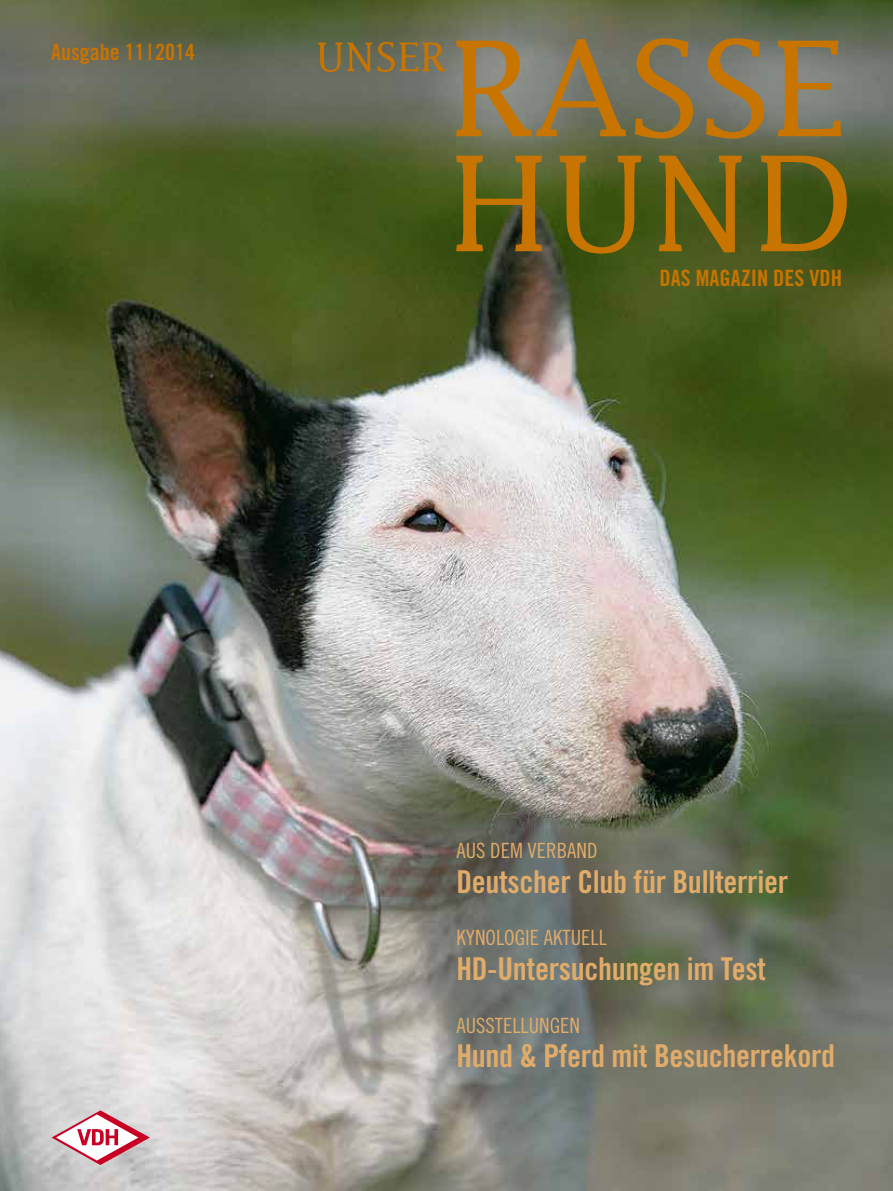
<style>
.page{position:relative;width:893px;height:1191px;background:#fff}
.page>*{position:absolute;margin:0;border:0;box-sizing:border-box;transform-origin:0 0}
.t1{font:31.5px "Trade Gothic Bold Cond Twenty";letter-spacing:-.01em;color:#e1ab69}
.t2{font:22.5px "Trade Gothic Bold Cond Twenty";color:#c87400}
.t3{font:21px "Trade Gothic Cond Eighteen";color:#e1ab69}
</style>
<div class="page">
<img style="left:0;top:0;width:893px;height:1191px">
<svg style="left:318px;top:42px;width:127px;height:30px;background:#836e41"></svg>
<svg style="left:456px;top:156px;width:86px;height:95px;background:#766116"></svg>
<svg style="left:559px;top:156px;width:82px;height:98px;background:#6a5f10"></svg>
<svg style="left:659px;top:156px;width:83px;height:96px;background:#796313"></svg>
<svg style="left:761px;top:156px;width:86px;height:95px;background:#705f0f"></svg>
<svg style="left:456px;top:39px;width:170px;height:97px;background:#927a4f"></svg>
<svg style="left:635px;top:38px;width:58px;height:101px;background:#8c7241"></svg>
<svg style="left:706px;top:38px;width:58px;height:101px;background:#917749"></svg>
<svg style="left:778px;top:41px;width:63px;height:95px;background:#987c4e"></svg>
<svg style="left:52px;top:1110px;width:98px;height:55px"></svg>
<p class="t2" style="left:51px;top:38px;width:146px">Ausgabe 11 | 2014</p>
<p class="t2" style="left:660px;top:264px;width:171px">Das magazin des vdh</p>
<p class="t3" style="left:456px;top:838px;width:143px">AUS DEM VERBAND</p>
<p class="t1" style="left:456px;top:862px;width:333px">Deutscher Club für Bullterrier</p>
<p class="t3" style="left:456px;top:925px;width:152px">KYNOLOGIE AKTUELL</p>
<p class="t1" style="left:456px;top:949px;width:311px">HD-Untersuchungen im Test</p>
<p class="t3" style="left:456px;top:1012px;width:125px">AUSSTELLUNGEN</p>
<p class="t1" style="left:456px;top:1037px;width:380px">Hund &amp; Pferd mit Besucherrekord</p>
</div>
